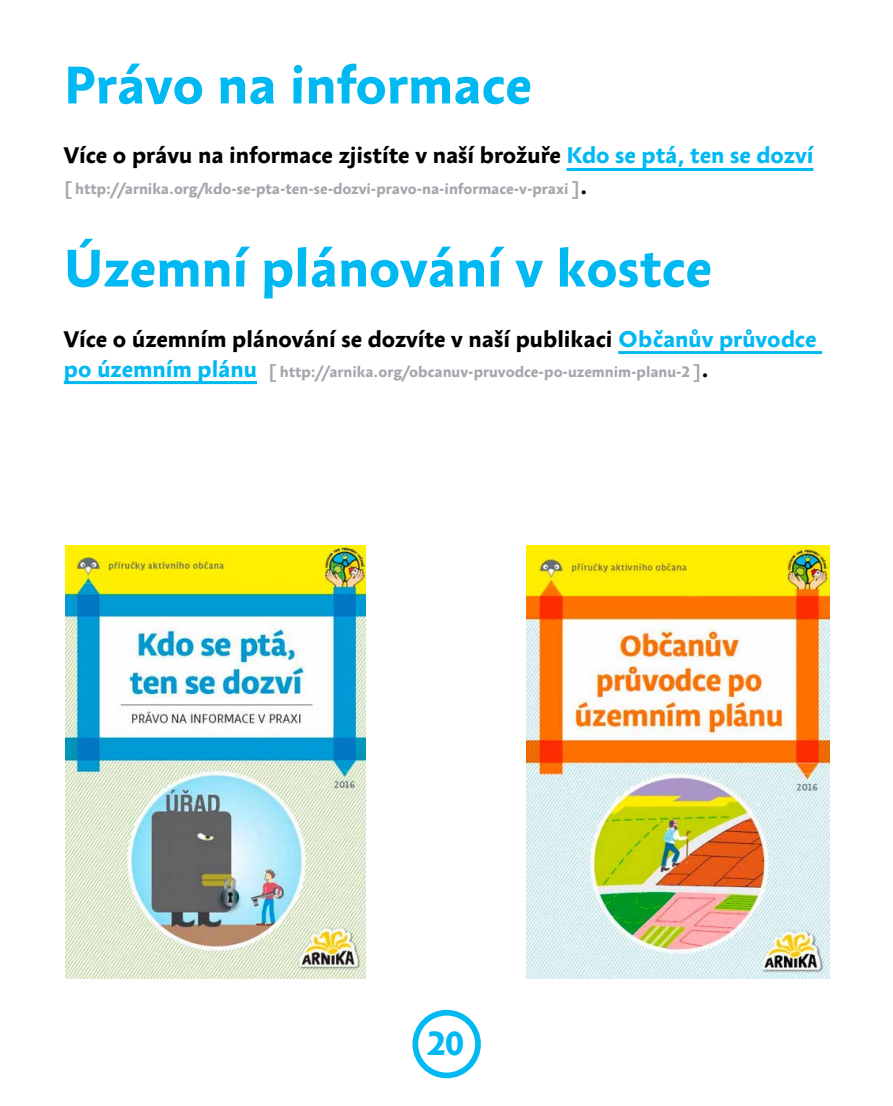
<style>
.page{position:relative;width:893px;height:1106px;background:#fff}
.page>*{position:absolute;margin:0;border:0;box-sizing:border-box;transform-origin:0 0}
.t1{font:700 52.5px "Anselm Sans";color:#00b9f3}
.t2{font:700 33px "Anselm Sans";color:#00b9f3}
.t3{font:700 22.5px "Anselm Sans";color:#000}
.t4{font:700 15px "Anselm Sans";color:#a3a7ac}
.s1{color:#00b9f3}
.s2{font-size:22.5px;color:#000}
.s3{font-size:22.5px;color:#00b9f3}
</style>
<div class="page">
<div style="left:412px;top:1009px;width:69px;height:69px;border:6px solid #00b9f3;border-radius:50%"></div>
<img style="left:65px;top:546px;width:301px;height:432px">
<img style="left:527px;top:545px;width:302px;height:433px">
<hr style="left:566px;top:168px;width:247px;height:3px;background:#00b9f3">
<hr style="left:618px;top:351px;width:204px;height:3px;background:#00b9f3">
<hr style="left:64px;top:381px;width:193px;height:3px;background:#00b9f3">
<h1 class="t1" style="left:64px;top:48px;width:470px">Právo na informace</h1>
<h3 class="t3" style="left:64px;top:139px;width:751px">Více o právu na informace zjistíte v naší brožuře <span class="s1">Kdo se ptá, ten se dozví</span></h3>
<p class="t4" style="left:64px;top:177px;width:525px">[ http://arnika.org/kdo-se-pta-ten-se-dozvi-pravo-na-informace-v-praxi ]<span class="s2">.</span></p>
<h1 class="t1" style="left:64px;top:231px;width:650px">Územní plánování v kostce</h1>
<h3 class="t3" style="left:64px;top:322px;width:754px">Více o územním plánování se dozvíte v naší publikaci <span class="s1">Občanův průvodce</span></h3>
<p class="t4" style="left:64px;top:360px;width:646px"><span class="s3">po územním plánu</span> [ http://arnika.org/obcanuv-pruvodce-po-uzemnim-planu-2 ]<span class="s2">.</span></p>
<h2 class="t2" style="left:427px;top:1019px;width:38px">20</h2>
</div>
